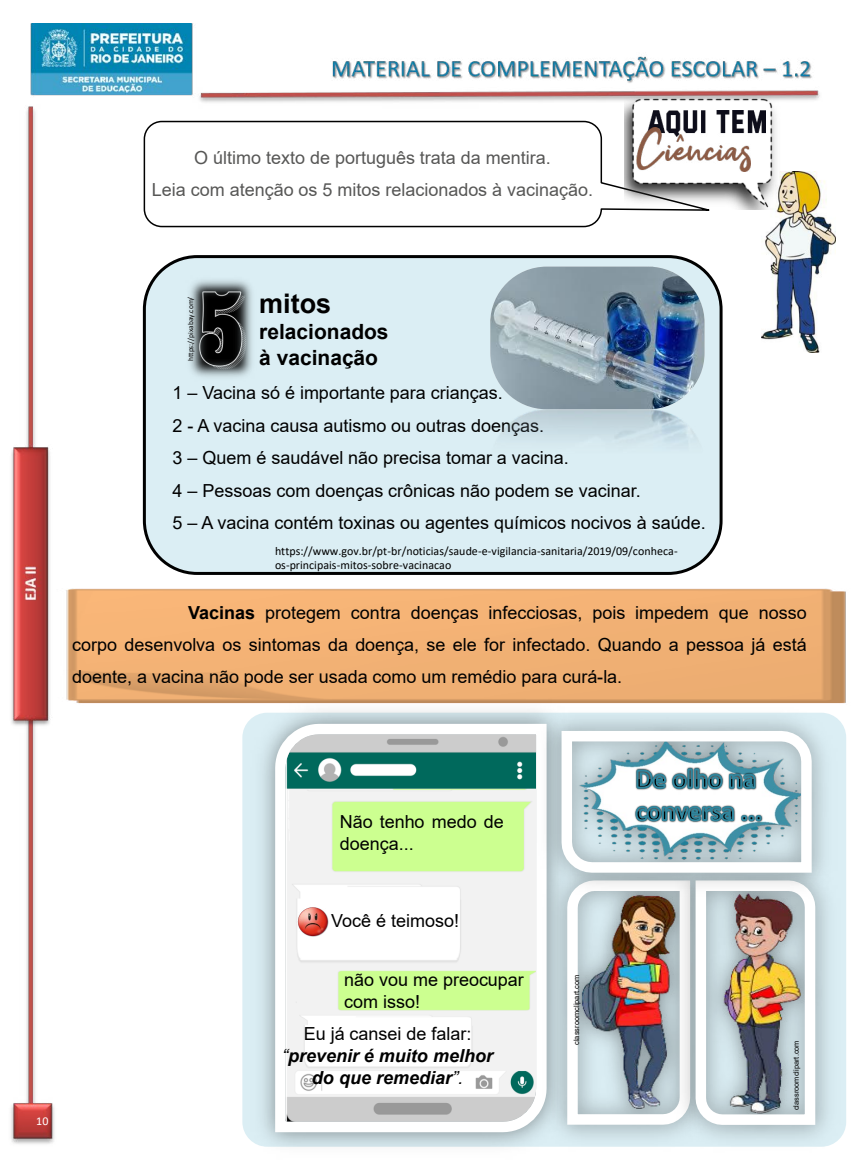
<style>
.page{position:relative;width:859px;height:1170px;background:#fff}
.page>*{position:absolute;margin:0;border:0;box-sizing:border-box;transform-origin:0 0}
.t1{font:700 27px "Arial";color:#000}
.t2{font:700 21px/25.2px "Arial";color:#000}
.t3{font:18px/32.4px "Arial";color:#000}
.t4{font:18px/32.4px "Arial";color:#575756;text-align:center}
.t5{font:italic 700 18px/21.6px "Arial";color:#000;text-align:center}
.t6{font:12px/14.4px "Calibri";color:#000}
.t7{font:12px "Calibri";color:#fff}
.t8{font:7.5px "Arial";color:#000}
.t9{font:7.5px "Calibri";color:#000}
.s1{font-style:inherit}
.s2{font-weight:700}
.s3{font-weight:400;font-style:normal}
.s4{font-weight:400}
</style>
<div class="page">
<img style="left:11px;top:23px;width:835px;height:1121px">
<div style="left:143px;top:255px;width:579px;height:320px;background:#dbeef4;border:3px solid #000;border-radius:53px"></div>
<svg style="left:143px;top:120px;width:578px;height:108px"></svg>
<img style="left:762px;top:171px;width:74px;height:181px">
<img style="left:29px;top:584px;width:817px;height:124px">
<img style="left:245px;top:693px;width:332px;height:454px">
<svg style="left:270px;top:718px;width:267px;height:419px"></svg>
<img style="left:291px;top:904px;width:42px;height:35px">
<img style="left:537px;top:902px;width:128px;height:245px">
<img style="left:665px;top:850px;width:180px;height:297px">
<img style="left:625px;top:94px;width:155px;height:115px">
<img style="left:647px;top:110px;width:118px;height:27px">
<img style="left:636px;top:128px;width:115px;height:43px">
<img style="left:531px;top:700px;width:311px;height:202px">
<img style="left:556px;top:724px;width:264px;height:405px">
<img style="left:501px;top:408px;width:195px;height:36px">
<img style="left:490px;top:266px;width:215px;height:143px;border-radius:56px">
<img style="left:190px;top:280px;width:62px;height:97px">
<p class="t4" style="left:152px;top:141px;width:443px">O último texto de português trata da mentira.<br>Leia com atenção os 5 mitos relacionados à vacinação.</p>
<h1 class="t1" style="left:259px;top:284px;width:74px">mitos</h1>
<p class="t2" style="left:259px;top:319px;width:131px">relacionados à vacinação</p>
<p class="t3" style="left:173px;top:376px;width:535px">1 <span class="s1">–</span> Vacina só é importante para crianças.<br>2 - A vacina causa autismo ou outras doenças.<br>3 <span class="s1">–</span> Quem é saudável não precisa tomar a vacina.<br>4 <span class="s1">–</span> Pessoas com doenças crônicas não podem se vacinar.<br>5 <span class="s1">–</span> A vacina contém toxinas ou agentes químicos nocivos à saúde.</p>
<p class="t9" style="left:185px;top:361px;width:66px;rotate:-90deg">https://pixabay.com/</p>
<p class="t6" style="left:275px;top:543px;width:404px">https://www.gov.br/pt-br/noticias/saude-e-vigilancia-sanitaria/2019/09/conheca&shy;os-principais-mitos-sobre-vacinacao</p>
<p class="t3" style="left:72px;top:596px;width:736px;text-align:justify;text-indent:116px"><span class="s2">Vacinas</span> protegem contra doenças infecciosas, pois impedem que nosso corpo desenvolva os sintomas da doença, se ele for infectado. Quando a pessoa já está doente, a vacina não pode ser usada como um remédio para curá-la.</p>
<p class="t7" style="left:36px;top:1112px;width:14px">10</p>
<p class="t3" style="left:340px;top:811px;width:165px;line-height:21.6px">Não tenho medo de doença...</p>
<p class="t3" style="left:331px;top:903px;width:129px">Você é teimoso!</p>
<p class="t3" style="left:344px;top:969px;width:181px;line-height:21.1px">não vou me preocupar com isso!</p>
<p class="t8" style="left:571px;top:1044px;width:72px;rotate:-90deg">classroomclipart.com</p>
<p class="t5" style="left:282px;top:1023px;width:213px"><span class="s3">Eu já cansei de falar: </span><span class="s4">“</span>prevenir é muito melhor do que remediar<span class="s4">”.</span></p>
<p class="t8" style="left:791px;top:1110px;width:72px;rotate:-90deg">classroomclipart.com</p>
</div>
